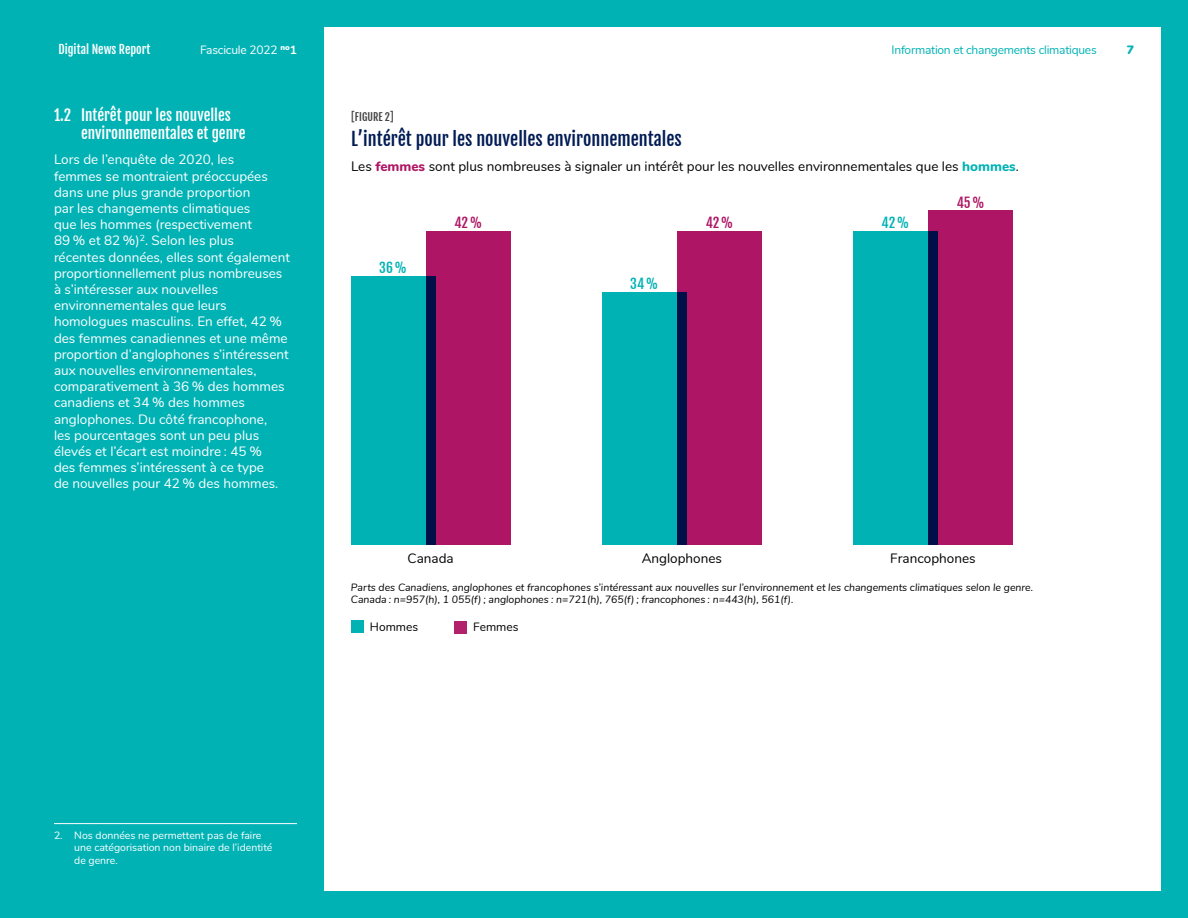
<style>
.page{position:relative;width:1188px;height:918px;background:#fff}
.page>*{position:absolute;margin:0;border:0;box-sizing:border-box;transform-origin:0 0}
.Titre_tableau{font:18px "Fjalla One";color:#001b54}
.Titre__2__2_1{font:15px/18px "Fjalla One";color:#fff}
.Texte_courant_blanc{font:13.5px/16.2px "Nunito";color:#fff}
.Texte_courant{font:13.5px "Nunito";color:#000}
.t1{font:13.5px "Fjalla One";color:#01b2b5}
.t2{font:13.5px "Fjalla One";color:#ae1665}
.t3{font:12px "Nunito";letter-spacing:-.02em;color:#01b2b5}
.t4{font:12px "Fjalla One";color:#fff}
.t5{font:12px "Nunito";letter-spacing:-.02em;color:#fff}
.Légende{font:12px "Nunito";color:#000}
.t6{font:900 12px "Nunito";color:#01b2b5}
.Vignette_tableau{font:italic 10.5px/12.6px "Nunito";color:#000}
.Note_bas_de_page{font:10.5px/12.6px "Nunito";color:#fff}
.Titre_tableau-2{font:10.5px "Fjalla One";color:#404040}
.s1{font-weight:700}
.s2{font-weight:800;color:#ae1665}
.s3{font-weight:800;color:#01b2b5}
</style>
<div class="page">
<div style="left:0;top:0;width:1188px;height:918px;border:27px solid #01b2b5"></div>
<div style="left:0;top:0;width:324px;height:918px;background:#01b2b5"></div>
<hr style="left:54px;top:823px;width:243px;height:1px;background:#fff">
<div style="left:853px;top:231px;width:84px;height:314px;background:#01b2b5"></div>
<div style="left:928px;top:211px;width:85px;height:334px;background:#ae1665"></div>
<div style="left:351px;top:276px;width:84px;height:269px;background:#01b2b5"></div>
<div style="left:426px;top:231px;width:84px;height:314px;background:#ae1665"></div>
<div style="left:602px;top:292px;width:84px;height:253px;background:#01b2b5"></div>
<div style="left:677px;top:231px;width:85px;height:314px;background:#ae1665"></div>
<div style="left:351px;top:620px;width:13px;height:13px;background:#01b2b5"></div>
<div style="left:454px;top:621px;width:13px;height:13px;background:#b2216c"></div>
<p class="t4" style="left:59px;top:42px;width:93px">Digital News Report</p>
<p class="t5" style="left:200px;top:41px;width:98px">Fascicule 2022 <sup>no</sup><span class="s1">1</span></p>
<p class="t3" style="left:892px;top:41px;width:207px">Information et changements climatiques</p>
<p class="t6" style="left:1127px;top:41px;width:9px">7</p>
<p class="Titre__2__2_1" style="left:81px;top:106px;width:166px;text-indent:-27px">1.2 Intérêt pour les nouvelles environnementales et genre</p>
<p class="Texte_courant_blanc" style="left:54px;top:151px;width:238px">Lors de l’enquête de 2020, les<br>femmes se montraient préoccupées dans une plus grande proportion<br>par les changements climatiques<br>que les hommes (respectivement<br>89 % et 82 %)<sup>2</sup>. Selon les plus<br>récentes données, elles sont également proportionnellement plus nombreuses à s’intéresser aux nouvelles environnementales que leurs homologues masculins. En effet, 42 % des femmes canadiennes et une même proportion d’anglophones s’intéressent aux nouvelles environnementales, comparativement à 36 % des hommes canadiens et 34 % des hommes anglophones. Du côté francophone,<br>les pourcentages sont un peu plus élevés et l’écart est moindre : 45 %<br>des femmes s’intéressent à ce type<br>de nouvelles pour 42 % des hommes.</p>
<p class="Titre_tableau-2" style="left:351px;top:110px;width:44px">[FIGURE 2]</p>
<p class="Titre_tableau" style="left:351px;top:127px;width:332px">L’intérêt pour les nouvelles environnementales</p>
<p class="Texte_courant" style="left:351px;top:156px;width:669px">Les <span class="s2">femmes</span> sont plus nombreuses à signaler un intérêt pour les nouvelles environnementales que les <span class="s3">hommes</span>.</p>
<p class="t1" style="left:379px;top:260px;width:29px">36%</p>
<p class="t2" style="left:454px;top:214px;width:29px">42%</p>
<p class="t1" style="left:630px;top:275px;width:29px">34%</p>
<p class="t2" style="left:706px;top:214px;width:29px">42%</p>
<p class="t1" style="left:882px;top:214px;width:29px">42%</p>
<p class="t2" style="left:957px;top:194px;width:29px">45%</p>
<p class="Texte_courant" style="left:408px;top:549px;width:48px">Canada</p>
<p class="Texte_courant" style="left:642px;top:549px;width:82px">Anglophones</p>
<p class="Vignette_tableau" style="left:351px;top:580px;width:684px">Parts des Canadiens, anglophones et francophones s’intéressant aux nouvelles sur l’environnement et les changements climatiques selon le genre.<br>Canada : n=957(h), 1 055(f) ; anglophones : n=721(h), 765(f) ; francophones : n=443(h), 561(f).</p>
<p class="Légende" style="left:370px;top:618px;width:50px">Hommes</p>
<p class="Légende" style="left:473px;top:618px;width:47px">Femmes</p>
<p class="Texte_courant" style="left:890px;top:549px;width:87px">Francophones</p>
<p class="Note_bas_de_page" style="left:74px;top:828px;width:200px;text-indent:-20px">2. Nos données ne permettent pas de faire une catégorisation non binaire de l’identité de genre.</p>
</div>
